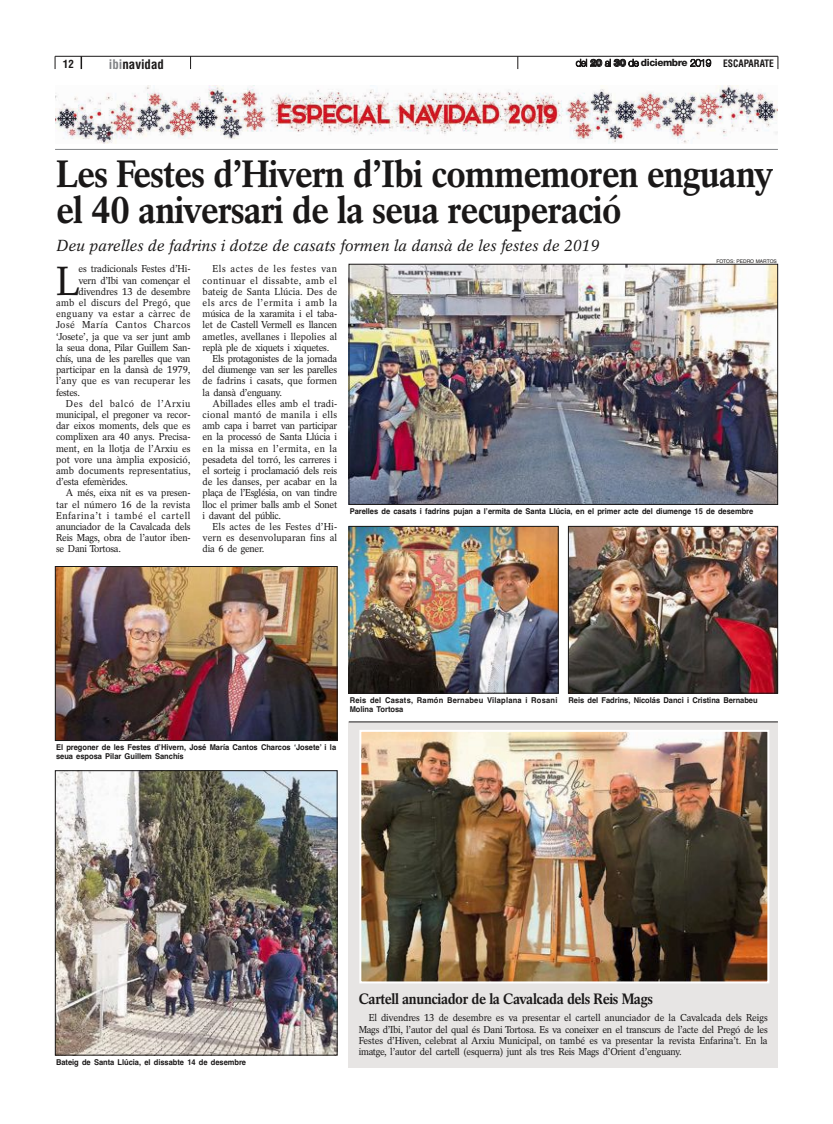
<style>
.page{position:relative;width:833px;height:1124px;background:#fff}
.page>*{position:absolute;margin:0;border:0;box-sizing:border-box;transform-origin:0 0}
.t1{font:40.5px "Rotation";color:#1a1818;scale:.95 1}
.t2{font:700 38px/36px "Rotation";letter-spacing:-.03em;color:#1a1818;scale:.95 1}
.t3{font:italic 16px "Rotation";letter-spacing:-.005em;color:#1a1818}
.t4{font:700 15px "Rotation";letter-spacing:-.03em;color:#1a1818;scale:.95 1}
.t5{font:700 condensed 12.9px "Helvetica";color:#1a1818}
.t6{font:700 condensed 11px "Helvetica";color:#1a1818}
.t7{font:10px/11.2px "Rotation";letter-spacing:-.015em;color:#1a1818;text-align:justify;scale:.95 1}
.t8{font:10px "Rotation";letter-spacing:.055em;color:#1a1818;scale:.95 1}
.t9{font:10px "Rotation";letter-spacing:.005em;color:#1a1818;scale:.95 1}
.t10{font:10px "Rotation";letter-spacing:.015em;color:#1a1818;scale:.95 1}
.t11{font:10px "Rotation";letter-spacing:.01em;color:#1a1818;scale:.95 1}
.t12{font:10px "Rotation";letter-spacing:.035em;color:#1a1818;scale:.95 1}
.t13{font:800 10px "Helvetica Neue";letter-spacing:-.045em;color:#1a1818}
.t14{font:10px "Rotation";letter-spacing:.045em;color:#1a1818;scale:.95 1}
.t15{font:10px "Rotation";letter-spacing:.025em;color:#1a1818;scale:.95 1}
.t16{font:10px "Rotation";letter-spacing:.04em;color:#1a1818;scale:.95 1}
.t17{font:700 8px/9px "Helvetica";letter-spacing:-.005em;color:#1a1818;scale:.94 1}
.t18{font:700 8px "Helvetica";letter-spacing:.03em;color:#1a1818;scale:.94 1}
.t19{font:5px "Helvetica";color:#1a1818}
.s1{color:#818386}
.s2{font-weight:100}
.s3{font-family:"Helvetica";font-weight:700;font-stretch:condensed}
</style>
<div class="page">
<svg style="left:576px;top:59px;width:63px;height:8px"></svg>
<svg style="left:690px;top:59px;width:21px;height:8px"></svg>
<hr style="left:55px;top:56px;width:723px;height:1px;background:#1a1818">
<svg style="left:190px;top:56px;width:1px;height:13px"></svg>
<svg style="left:518px;top:56px;width:1px;height:13px"></svg>
<svg style="left:778px;top:56px;width:1px;height:13px"></svg>
<svg style="left:81px;top:56px;width:1px;height:13px"></svg>
<svg style="left:55px;top:56px;width:1px;height:13px"></svg>
<img style="left:55px;top:85px;width:723px;height:58px">
<hr style="left:55px;top:149px;width:723px;height:1px;background:#818386">
<img style="left:351px;top:526px;width:208px;height:167px">
<div style="left:349px;top:526px;width:209px;height:167px;border:1px solid #1a1818"></div>
<img style="left:570px;top:528px;width:206px;height:163px">
<div style="left:568px;top:526px;width:210px;height:167px;border:1px solid #1a1818"></div>
<img style="left:351px;top:266px;width:425px;height:236px">
<div style="left:349px;top:264px;width:429px;height:240px;border:1px solid #1a1818"></div>
<img style="left:57px;top:770px;width:281px;height:285px">
<div style="left:55px;top:770px;width:282px;height:285px;border:1px solid #1a1818"></div>
<img style="left:57px;top:568px;width:278px;height:170px">
<div style="left:55px;top:566px;width:282px;height:174px;border:1px solid #1a1818"></div>
<div style="left:349px;top:722px;width:429px;height:346px;background:#e7e5e4"></div>
<img style="left:362px;top:733px;width:404px;height:247px">
<div style="left:359px;top:730px;width:410px;height:253px;border:2px solid #fff"></div>
<hr style="left:349px;top:721px;width:429px;height:1px;background:#1a1818">
<p class="t6" style="left:63px;top:57px;width:12px">12</p>
<p class="t5" style="left:109px;top:56px;width:57px"><span class="s1">ibi</span>navidad</p>
<p class="t13" style="left:576px;top:57px;width:200px"><span class="s2">del</span> 20 <span class="s2">al</span> 30 <span class="s2">de</span> diciembre <span class="s2">2019</span> <span class="s3">ESCAPARATE</span></p>
<h2 class="t2" style="left:56px;top:156px;width:757px">Les Festes d’Hivern d’Ibi commemoren enguany el 40 aniversari de la seua recuperació</h2>
<h3 class="t3" style="left:56px;top:236px;width:545px">Deu parelles de fadrins i dotze de casats formen la dansà de les festes de 2019</h3>
<h1 class="t1" style="left:56px;top:257px;width:26px">L</h1>
<p class="t7" style="left:78px;top:263px;width:120px">es tradicionals Festes d’Hi-</p>
<p class="t19" style="left:716px;top:257px;width:62px">FOTOS: PEDRO MARTOS</p>
<p class="t8" style="left:213px;top:263px;width:133px">Els actes de les festes van</p>
<p class="t14" style="left:203px;top:274px;width:143px">continuar el dissabte, amb el</p>
<p class="t9" style="left:203px;top:285px;width:143px">bateig de Santa Llúcia. Des de</p>
<p class="t8" style="left:203px;top:297px;width:143px">els arcs de l’ermita i amb la</p>
<p class="t7" style="left:203px;top:308px;width:143px">música de la xaramita i el taba-</p>
<p class="t7" style="left:203px;top:319px;width:143px">let de Castell Vermell es llancen</p>
<p class="t9" style="left:203px;top:330px;width:143px">ametles, avellanes i llepolies al</p>
<p class="t7" style="left:203px;top:342px;width:135px">replà ple de xiquets i xiquetes.</p>
<p class="t7" style="left:213px;top:353px;width:133px">Els protagonistes de la jornada</p>
<p class="t7" style="left:203px;top:364px;width:143px">del diumenge van ser les parelles</p>
<p class="t9" style="left:203px;top:375px;width:143px">de fadrins i casats, que formen</p>
<p class="t7" style="left:203px;top:386px;width:85px">la dansà d’enguany.</p>
<p class="t11" style="left:213px;top:397px;width:133px">Abillades elles amb el tradi-</p>
<p class="t12" style="left:203px;top:409px;width:143px">cional mantó de manila i ells</p>
<p class="t7" style="left:203px;top:420px;width:143px">amb capa i barret van participar</p>
<p class="t7" style="left:203px;top:431px;width:143px">en la processó de Santa Llúcia i</p>
<p class="t12" style="left:203px;top:442px;width:143px">en la missa en l’ermita, en la</p>
<p class="t7" style="left:203px;top:454px;width:143px">pesadeta del torró, les carreres i</p>
<p class="t7" style="left:203px;top:465px;width:143px">el sorteig i proclamació dels reis</p>
<p class="t7" style="left:203px;top:476px;width:143px">de les danses, per acabar en la</p>
<p class="t7" style="left:203px;top:487px;width:143px">plaça de l’Església, on van tindre</p>
<p class="t7" style="left:203px;top:498px;width:143px">lloc el primer balls amb el Sonet</p>
<p class="t7" style="left:203px;top:510px;width:84px">i davant del públic.</p>
<p class="t10" style="left:213px;top:521px;width:133px">Els actes de les Festes d’Hi-</p>
<p class="t10" style="left:203px;top:532px;width:143px">vern es desenvoluparan fins al</p>
<p class="t7" style="left:203px;top:543px;width:67px">dia 6 de gener.</p>
<p class="t7" style="left:78px;top:274px;width:120px">vern d’Ibi van començar el</p>
<p class="t7" style="left:78px;top:286px;width:120px">divendres 13 de desembre</p>
<p class="t15" style="left:56px;top:297px;width:143px">amb el discurs del Pregó, que</p>
<p class="t16" style="left:56px;top:308px;width:143px">enguany va estar a càrrec de</p>
<p class="t8" style="left:56px;top:319px;width:143px">José María Cantos Charcos</p>
<p class="t7" style="left:56px;top:330px;width:143px">‘Josete’, ja que va ser junt amb</p>
<p class="t7" style="left:56px;top:342px;width:143px">la seua dona, Pilar Guillem San-</p>
<p class="t7" style="left:56px;top:353px;width:143px">chís, una de les parelles que van</p>
<p class="t7" style="left:56px;top:364px;width:143px">participar en la dansà de 1979,</p>
<p class="t10" style="left:56px;top:375px;width:143px">l’any que es van recuperar les</p>
<p class="t7" style="left:56px;top:386px;width:27px">festes.</p>
<p class="t8" style="left:66px;top:397px;width:133px">Des del balcó de l’Arxiu</p>
<p class="t7" style="left:56px;top:409px;width:143px">municipal, el pregoner va recor-</p>
<p class="t7" style="left:56px;top:420px;width:143px">dar eixos moments, dels que es</p>
<p class="t7" style="left:56px;top:431px;width:143px">complixen ara 40 anys. Precisa-</p>
<p class="t7" style="left:56px;top:442px;width:143px">ment, en la llotja de l’Arxiu es</p>
<p class="t9" style="left:56px;top:453px;width:143px">pot vore una àmplia exposició,</p>
<p class="t11" style="left:56px;top:465px;width:143px">amb documents representatius,</p>
<p class="t7" style="left:56px;top:476px;width:77px">d’esta efemèrides.</p>
<p class="t7" style="left:66px;top:487px;width:133px">A més, eixa nit es va presen-</p>
<p class="t10" style="left:56px;top:498px;width:143px">tar el número 16 de la revista</p>
<p class="t8" style="left:56px;top:509px;width:143px">Enfarina’t i també el cartell</p>
<p class="t7" style="left:56px;top:521px;width:143px">anunciador de la Cavalcada dels</p>
<p class="t7" style="left:56px;top:532px;width:143px">Reis Mags, obra de l’autor iben-</p>
<p class="t7" style="left:56px;top:543px;width:70px">se Dani Tortosa.</p>
<p class="t17" style="left:350px;top:507px;width:431px">Parelles de casats i fadrins pujan a lʼermita de Santa Llúcia, en el primer acte del diumenge 15 de desembre</p>
<p class="t17" style="left:56px;top:742px;width:300px">El pregoner de les Festes dʼHivern, José María Cantos Charcos ʻJoseteʼ i la seua esposa Pilar Guillem Sanchís</p>
<p class="t18" style="left:350px;top:693px;width:223px">Reis del Casats, Ramón Bernabeu Vilaplana i Rosani</p>
<p class="t17" style="left:569px;top:695px;width:203px">Reis del Fadrins, Nicolás Danci i Cristina Bernabeu</p>
<p class="t17" style="left:350px;top:704px;width:59px">Molina Tortosa</p>
<p class="t17" style="left:56px;top:1058px;width:204px">Bateig de Santa Llúcia, el dissabte 14 de desembre</p>
<h3 class="t4" style="left:359px;top:990px;width:311px">Cartell anunciador de la Cavalcada dels Reis Mags</h3>
<p class="t7" style="left:359px;top:1012px;width:432px;text-indent:10px">El divendres 13 de desembre es va presentar el cartell anunciador de la Cavalcada dels Reigs Mags d’Ibi, l’autor del qual és Dani Tortosa. Es va coneixer en el transcurs de l’acte del Pregó de les Festes d’Hiven, celebrat al Arxiu Municipal, on també es va presentar la revista Enfarina’t. En la imatge, l’autor del cartell (esquerra) junt als tres Reis Mags d’Orient d’enguany.</p>
</div>
